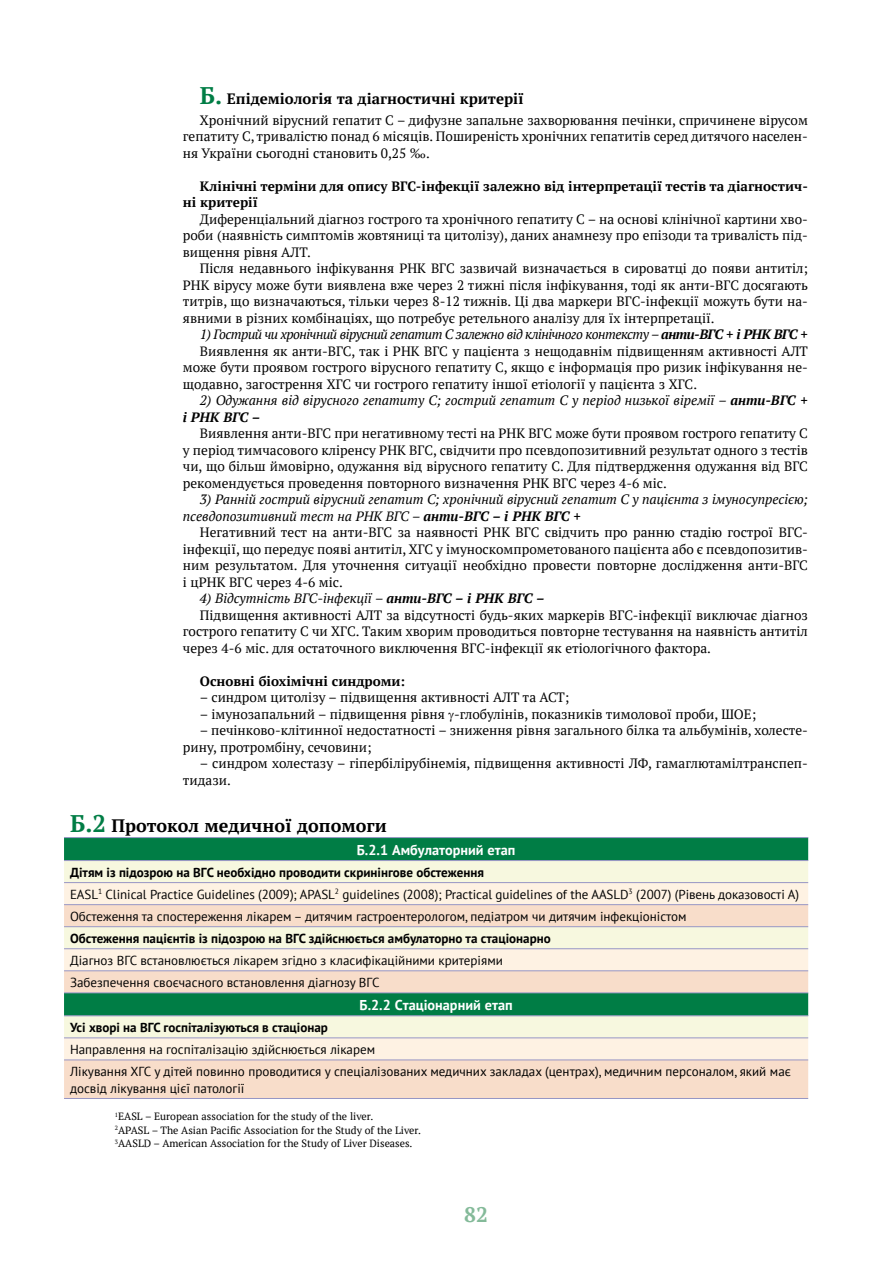
<style>
.page{position:relative;width:893px;height:1263px;background:#fff}
.page>*{position:absolute;margin:0;border:0;box-sizing:border-box;transform-origin:0 0}
.t1{font:700 21px "PT Serif";color:#84ba99}
.t2{font:700 18px "PT Serif";color:#000}
.t3{font:700 15px "PT Serif";color:#000}
.t4{font:700 14.25px "PT Sans";color:#fff}
.t5{font:13.5px/16.5px "PT Serif";color:#000;text-align:justify}
.t6{font:italic 13.5px/16.5px "PT Serif";color:#000}
.t7{font:700 13.5px/16.5px "PT Serif";color:#000}
.t8{font:italic 13.5px "PT Serif";letter-spacing:-.035em;color:#000}
.t9{font:13.05px/22px "PT Sans";color:#000}
.t10{font:700 13.05px "PT Sans";color:#000}
.t11{font:10.5px/13.5px "PT Serif";color:#000}
.s1{font-size:24px;color:#007d45}
.s2{font-weight:700}
</style>
<div class="page">
<div style="left:64px;top:838px;width:744px;height:22px;background:#007d45"></div>
<div style="left:64px;top:861px;width:744px;height:21px;background:#f7f8df"></div>
<div style="left:64px;top:883px;width:744px;height:21px;background:#fef2e3"></div>
<svg style="left:64px;top:905px;width:744px;height:193px;background:#dadbc4"></svg>
<hr style="left:64px;top:837px;width:744px;height:1px;background:#9796c4">
<hr style="left:64px;top:860px;width:744px;height:1px;background:#9796c4">
<hr style="left:64px;top:882px;width:744px;height:1px;background:#9796c4">
<hr style="left:64px;top:904px;width:744px;height:1px;background:#9796c4">
<hr style="left:64px;top:926px;width:744px;height:1px;background:#9796c4">
<hr style="left:64px;top:948px;width:744px;height:1px;background:#9796c4">
<hr style="left:64px;top:970px;width:744px;height:1px;background:#9796c4">
<hr style="left:64px;top:992px;width:744px;height:1px;background:#9796c4">
<hr style="left:64px;top:1015px;width:744px;height:1px;background:#9796c4">
<hr style="left:64px;top:1037px;width:744px;height:1px;background:#9796c4">
<hr style="left:64px;top:1059px;width:744px;height:1px;background:#9796c4">
<hr style="left:64px;top:1098px;width:744px;height:1px;background:#9796c4">
<p class="t3" style="left:200px;top:89px;width:325px"><span class="s1">Б.</span> Епідеміологія та діагностичні критерії</p>
<p class="t5" style="left:183px;top:112px;width:627px;text-indent:17px">Хронічний вірусний гепатит С – дифузне запальне захворювання печінки, спричинене вірусом гепатиту С, тривалістю понад 6 місяців. Поширеність хронічних гепатитів серед дитячого населен&shy;ня України сьогодні становить 0,25 ‰.</p>
<p class="t7" style="left:183px;top:177px;width:627px;text-indent:17px">Клінічні терміни для опису ВГС-інфекції залежно від інтерпретації тестів та діагностич&shy;ні критерії</p>
<p class="t5" style="left:183px;top:211px;width:627px;text-indent:17px">Диференціальний діагноз гострого та хронічного гепатиту С – на основі клінічної картини хво&shy;роби (наявність симптомів жовтяниці та цитолізу), даних анамнезу про епізоди та тривалість під&shy;вищення рівня АЛТ.</p>
<p class="t5" style="left:183px;top:260px;width:627px;text-indent:17px">Після недавнього інфікування РНК ВГС зазвичай визначається в сироватці до появи антитіл; РНК вірусу може бути виявлена вже через 2 тижні після інфікування, тоді як анти-ВГС досягають титрів, що визначаються, тільки через 8-12 тижнів. Ці два маркери ВГС-інфекції можуть бути на&shy;явними в різних комбінаціях, що потребує ретельного аналізу для їх інтерпретації.</p>
<p class="t8" style="left:200px;top:326px;width:610px">1) Гострий чи хронічний вірусний гепатит С залежно від клінічного контексту – <span class="s2">анти-ВГС + і РНК ВГС +</span></p>
<p class="t5" style="left:200px;top:342px;width:610px">Виявлення як анти-ВГС, так і РНК ВГС у пацієнта з нещодавнім підвищенням активності АЛТ</p>
<p class="t5" style="left:183px;top:359px;width:627px">може бути проявом гострого вірусного гепатиту С, якщо є інформація про ризик інфікування не-</p>
<p class="t5" style="left:183px;top:375px;width:516px">щодавно, загострення ХГС чи гострого гепатиту іншої етіології у пацієнта з ХГС.</p>
<p class="t6" style="left:183px;top:392px;width:627px;text-indent:17px">2) Одужання від вірусного гепатиту С; гострий гепатит С у період низької віремії – <span class="s2">анти-ВГС + і РНК ВГС –</span></p>
<p class="t5" style="left:183px;top:425px;width:627px;text-indent:17px">Виявлення анти-ВГС при негативному тесті на РНК ВГС може бути проявом гострого гепатиту С у період тимчасового кліренсу РНК ВГС, свідчити про псевдопозитивний результат одного з тестів чи, що більш ймовірно, одужання від вірусного гепатиту С. Для підтвердження одужання від ВГС рекомендується проведення повторного визначення РНК ВГС через 4-6 міс.</p>
<p class="t6" style="left:183px;top:491px;width:627px;text-indent:17px">3) Ранній гострий вірусний гепатит С; хронічний вірусний гепатит С у пацієнта з імуносупресією; псевдопозитивний тест на РНК ВГС – <span class="s2">анти-ВГС – і РНК ВГС +</span></p>
<p class="t5" style="left:183px;top:524px;width:627px;text-indent:17px">Негативний тест на анти-ВГС за наявності РНК ВГС свідчить про ранню стадію гострої ВГС&shy;інфекції, що передує появі антитіл, ХГС у імуноскомпрометованого пацієнта або є псевдопозитив&shy;ним результатом. Для уточнення ситуації необхідно провести повторне дослідження анти-ВГС і цРНК ВГС через 4-6 міс.</p>
<p class="t6" style="left:200px;top:590px;width:346px">4) Відсутність ВГС-інфекції – <span class="s2">анти-ВГС – і РНК ВГС –</span></p>
<p class="t5" style="left:200px;top:606px;width:610px">Підвищення активності АЛТ за відсутності будь-яких маркерів ВГС-інфекції виключає діагноз</p>
<p class="t5" style="left:183px;top:623px;width:627px">гострого гепатиту С чи ХГС. Таким хворим проводиться повторне тестування на наявність антитіл</p>
<p class="t5" style="left:183px;top:639px;width:530px">через 4-6 міс. для остаточного виключення ВГС-інфекції як етіологічного фактора.</p>
<p class="t7" style="left:200px;top:672px;width:207px">Основні біохімічні синдроми:</p>
<p class="t5" style="left:200px;top:689px;width:371px">– синдром цитолізу – підвищення активності АЛТ та АСТ;</p>
<p class="t5" style="left:200px;top:705px;width:558px">– імунозапальний – підвищення рівня -глобулінів, показників тимолової проби, ШОЕ;</p>
<p class="t5" style="left:183px;top:722px;width:627px;text-indent:17px">– печінково-клітинної недостатності – зниження рівня загального білка та альбумінів, холесте&shy;рину, протромбіну, сечовини;</p>
<p class="t5" style="left:183px;top:755px;width:627px;text-indent:17px">– синдром холестазу – гіпербілірубінемія, підвищення активності ЛФ, гамаглютамілтранспеп&shy;тидази.</p>
<h2 class="t2" style="left:70px;top:813px;width:318px"><span class="s1">Б.2</span> Протокол медичної допомоги</h2>
<p class="t4" style="left:357px;top:840px;width:160px">Б.2.1 Амбулаторний етап</p>
<p class="t9" style="left:70px;top:861px;width:730px"><span class="s2">Дітям із підозрою на ВГС необхідно проводити скринінгове обстеження<br></span>EASL<sup>1</sup> Clinical Practice Guidelines (2009); APASL<sup>2</sup> guidelines (2008); Practical guidelines of the AASLD<sup>3</sup> (2007) (Рівень доказовості A)<br>Обстеження та спостереження лікарем – дитячим гастроентерологом, педіатром чи дитячим інфекціоністом</p>
<p class="t10" style="left:70px;top:929px;width:482px">Обстеження пацієнтів із підозрою на ВГС здійснюється амбулаторно та стаціонарно</p>
<p class="t9" style="left:70px;top:949px;width:434px">Діагноз ВГС встановлюється лікарем згідно з класифікаційними критеріями<br>Забезпечення своєчасного встановлення діагнозу ВГС</p>
<p class="t4" style="left:360px;top:995px;width:155px">Б.2.2 Стаціонарний етап</p>
<p class="t10" style="left:70px;top:1019px;width:259px">Усі хворі на ВГС госпіталізуються в стаціонар</p>
<p class="t9" style="left:70px;top:1038px;width:722px">Направлення на госпіталізацію здійснюється лікарем<br>Лікування ХГС у дітей повинно проводитися у спеціалізованих медичних закладах (центрах), медичним персоналом, який має</p>
<p class="t9" style="left:70px;top:1076px;width:176px">досвід лікування цієї патології</p>
<p class="t11" style="left:115px;top:1109px;width:308px"><sup>1</sup>EASL – European association for the study of the liver.<br><sup>2</sup>APASL – The Asian Pacific Association for the Study of the Liver.<br><sup>3</sup>AASLD – American Association for the Study of Liver Diseases.</p>
<h1 class="t1" style="left:464px;top:1200px;width:25px">82</h1>
</div>
